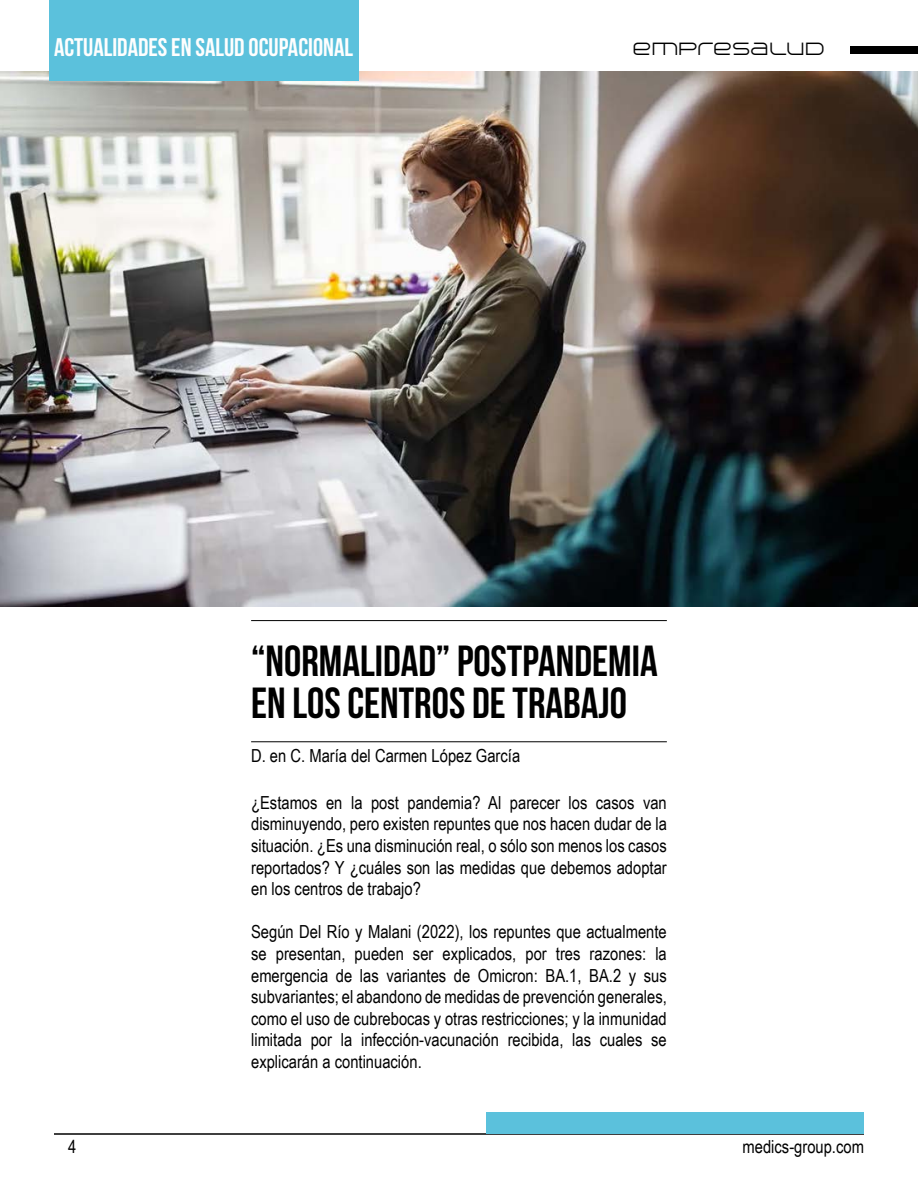
<style>
.page{position:relative;width:918px;height:1188px;background:#fff}
.page>*{position:absolute;margin:0;border:0;box-sizing:border-box;transform-origin:0 0}
.t1{font:43.5px/42px "Bebas Neue";color:#000}
.t2{font:25.5px "Bebas Neue";color:#fefefe}
.t3{font:18px/21.6px "Arial Narrow";color:#000;text-align:justify}
.t4{font:300 18px "Arkitech";letter-spacing:-.04em;color:#000}
</style>
<div class="page">
<div style="left:850px;top:47px;width:68px;height:7px;background:#000"></div>
<hr style="left:54px;top:1133px;width:810px;height:2px;background:#000">
<img style="left:0;top:72px;width:918px;height:535px">
<div style="left:49px;top:0;width:310px;height:81px;background:#5bc1dc"></div>
<hr style="left:251px;top:620px;width:416px;height:1px;background:#000">
<hr style="left:251px;top:742px;width:416px;height:1px;background:#000">
<div style="left:486px;top:1112px;width:378px;height:21px;background:#5bc1dc"></div>
<h2 class="t2" style="left:54px;top:34px;width:301px">ACTUALIDADES EN SALUD OCUPACIONAL</h2>
<p class="t4" style="left:631px;top:37px;width:194px">EMPRESALUD</p>
<h1 class="t1" style="left:251px;top:640px;width:408px">“NORMALIDAD” POSTPANDEMIA<br>EN LOS CENTROS DE TRABAJO</h1>
<p class="t3" style="left:251px;top:745px;width:271px">D. en C. María del Carmen López García</p>
<p class="t3" style="left:251px;top:791px;width:417px">¿Estamos en la post pandemia? Al parecer los casos van disminuyendo, pero existen repuntes que nos hacen dudar de la situación. ¿Es una disminución real, o sólo son menos los casos reportados? Y ¿cuáles son las medidas que debemos adoptar en los centros de trabajo?</p>
<p class="t3" style="left:251px;top:921px;width:417px">Según Del Río y Malani (2022), los repuntes que actualmente se presentan, pueden ser explicados, por tres razones: la emergencia de las variantes de Omicron: BA.1, BA.2 y sus subvariantes; el abandono de medidas de prevención generales, como el uso de cubrebocas y otras restricciones; y la inmunidad limitada por la infección-vacunación recibida, las cuales se explicarán a continuación.</p>
<p class="t3" style="left:68px;top:1135px;width:10px">4</p>
<p class="t3" style="left:743px;top:1135px;width:123px">medics-group.com</p>
</div>
